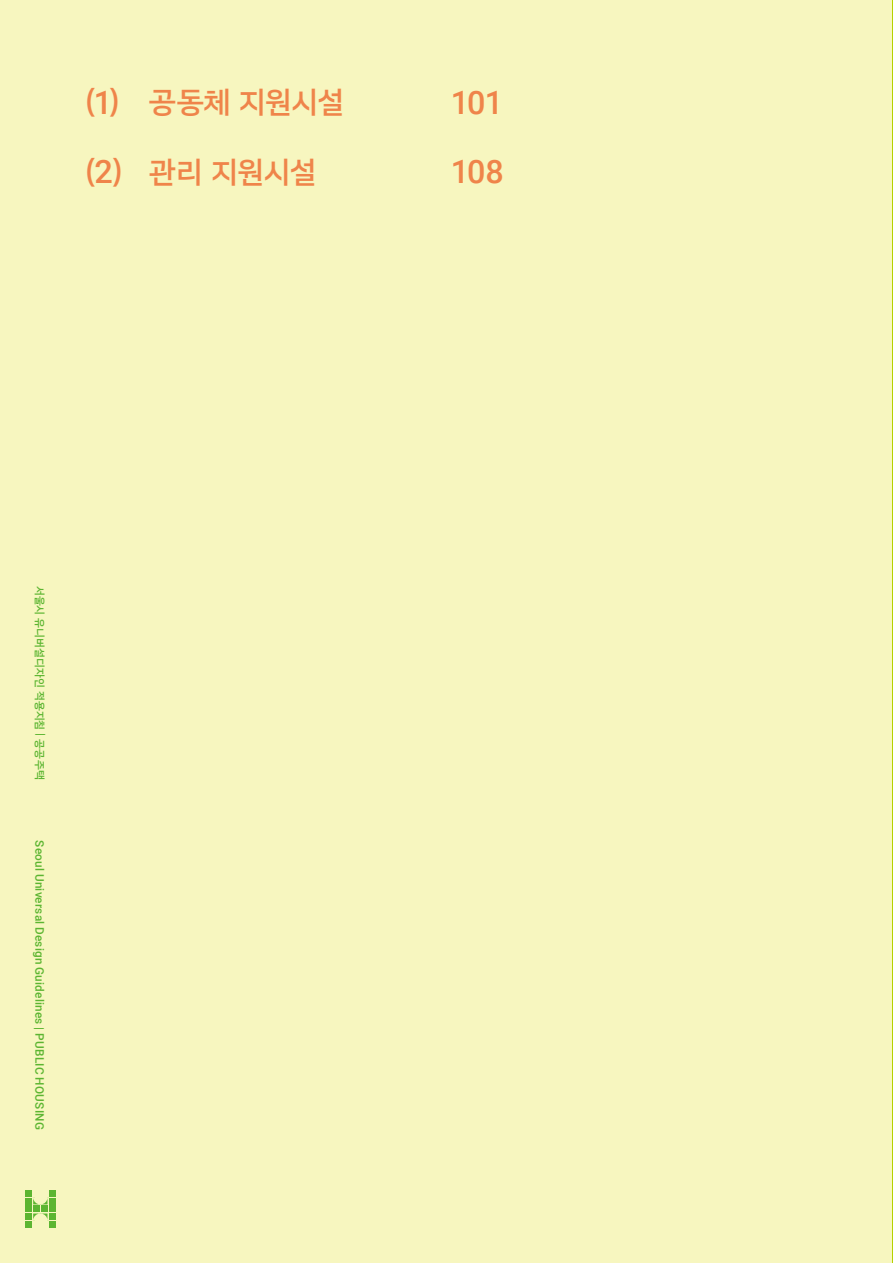
<style>
.page{position:relative;width:893px;height:1263px;background:#f7f6bf}
.page>*{position:absolute;margin:0;border:0;box-sizing:border-box;transform-origin:0 0}
.t1{font:500 32.4px "Roboto";letter-spacing:-.04em;color:#ef844a}
.t2{font:28.35px "Sandoll November Beta 06 Md";letter-spacing:-.035em;color:#ef844a}
.t3{font:500 11.7px "Roboto";letter-spacing:.02em;color:#5cb531}
.t4{font:10.35px "Sandoll November Beta 06 Md";letter-spacing:.005em;color:#5cb531}
.s1{font-family:"Roboto";font-weight:500;font-size:32.4px}
.s2{font-family:"Roboto";font-weight:500;font-size:11.7px}
</style>
<div class="page">
<div style="left:49px;top:1221px;width:6px;height:7px;background:#5cb531"></div>
<div style="left:25px;top:1190px;width:7px;height:6px;background:#5cb531"></div>
<div style="left:25px;top:1221px;width:7px;height:7px;background:#5cb531"></div>
<div style="left:25px;top:1198px;width:7px;height:6px;background:#5cb531"></div>
<div style="left:25px;top:1206px;width:7px;height:6px;background:#5cb531"></div>
<div style="left:25px;top:1213px;width:7px;height:7px;background:#5cb531"></div>
<svg style="left:33px;top:1190px;width:22px;height:30px"></svg>
<div style="left:49px;top:1213px;width:6px;height:7px;background:#5cb531"></div>
<h2 class="t2" style="left:85px;top:80px;width:261px">(<span class="s1">1</span>) 공동체 지원시설</h2>
<h1 class="t1" style="left:451px;top:80px;width:54px">101</h1>
<h2 class="t2" style="left:85px;top:149px;width:233px">(<span class="s1">2</span>) 관리 지원시설</h2>
<h1 class="t1" style="left:451px;top:149px;width:55px">108</h1>
<p class="t4" style="left:48px;top:586px;width:196px;rotate:90deg">서울시 유니버설디자인 적용지침 <span class="s2">|</span> 공공주택</p>
<p class="t3" style="left:48px;top:840px;width:291px;rotate:90deg">Seoul Universal Design Guidelines | PUBLIC HOUSING</p>
</div>
